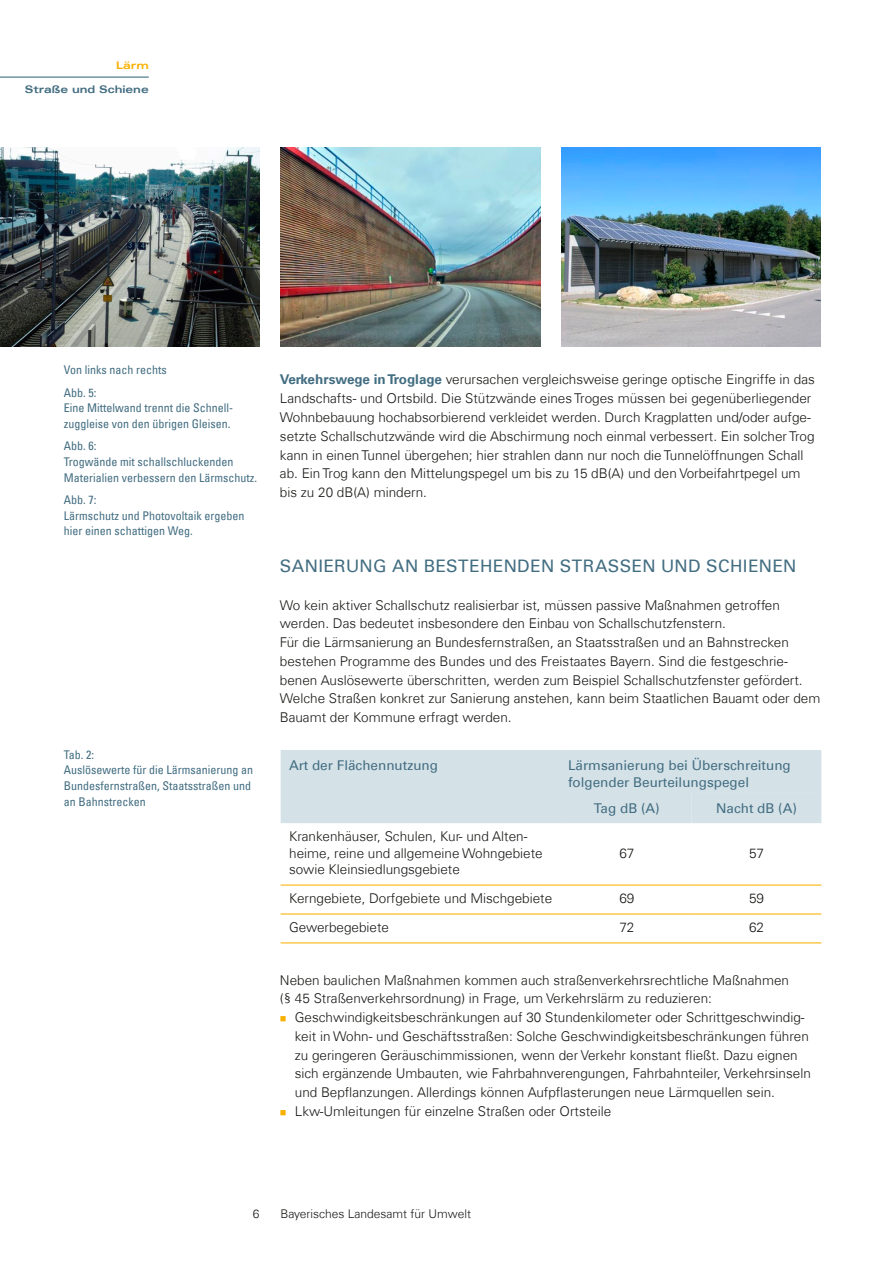
<style>
.page{position:relative;width:893px;height:1263px;background:#fff}
.page>*{position:absolute;margin:0;border:0;box-sizing:border-box;transform-origin:0 0}
.t1{font:17.25px "Univers Com 55 Roman";letter-spacing:.02em;color:#426d81}
.Fließ_Thema{font:300 13.5px/18.8px "Univers Com 45";color:#171715}
.Tabellentext_Thema{font:300 13.5px/16.5px "Univers Com 45";color:#171715}
.Tabellenhead_Thema{font:13.5px/16.5px "Univers Com 55 Roman";color:#426d81}
.Bildunterschrift_Umw{font:condensed 12px/15.8px "Univers Com 57";color:#426d81}
.t2{font:300 12px "Univers Com 45";color:#171715}
.t3{font:10.5px "Univers Com 63 Bold Ext";color:#426d81}
.t4{font:10.5px "Univers Com 63 Bold Ext";color:#f8b000}
.s1{font-family:"Univers Com 65";font-weight:700;color:#426d81}
</style>
<div class="page">
<hr style="left:0;top:77px;width:149px;height:1px;background:#426d81">
<img style="left:0;top:148px;width:259px;height:199px">
<img style="left:281px;top:148px;width:259px;height:199px">
<img style="left:561px;top:148px;width:260px;height:199px">
<div style="left:281px;top:750px;width:540px;height:73px;background:#d4e1e7"></div>
<hr style="left:281px;top:913px;width:281px;height:1px;background:#f8b000">
<hr style="left:562px;top:913px;width:130px;height:1px;background:#f8b000">
<hr style="left:692px;top:913px;width:129px;height:1px;background:#f8b000">
<hr style="left:281px;top:884px;width:281px;height:2px;background:#f8b000">
<hr style="left:562px;top:884px;width:130px;height:2px;background:#f8b000">
<hr style="left:692px;top:884px;width:129px;height:2px;background:#f8b000">
<hr style="left:281px;top:942px;width:281px;height:1px;background:#f8b000">
<hr style="left:562px;top:942px;width:130px;height:1px;background:#f8b000">
<hr style="left:692px;top:942px;width:129px;height:1px;background:#f8b000">
<p class="t4" style="left:116px;top:59px;width:34px">Lärm</p>
<p class="t3" style="left:25px;top:84px;width:125px">Straße und Schiene</p>
<p class="Bildunterschrift_Umw" style="left:64px;top:362px;width:104px">Von links nach rechts</p>
<p class="Bildunterschrift_Umw" style="left:64px;top:384px;width:171px">Abb. 5:<br>Eine Mittelwand trennt die Schnell&shy;zuggleise von den übrigen Gleisen.</p>
<p class="Bildunterschrift_Umw" style="left:64px;top:438px;width:195px">Abb. 6:<br>Trogwände mit schallschluckenden<br>Materialien verbessern den Lärmschutz.</p>
<p class="Bildunterschrift_Umw" style="left:64px;top:491px;width:182px">Abb. 7:<br>Lärmschutz und Photovoltaik ergeben hier einen schattigen Weg.</p>
<p class="Fließ_Thema" style="left:280px;top:370px;width:536px"><span class="s1">Verkehrswege in Troglage</span> verursachen vergleichsweise geringe optische Eingriffe in das Landschafts- und Ortsbild. Die Stützwände eines Troges müssen bei gegenüberliegender Wohnbebauung hochabsorbierend verkleidet werden. Durch Kragplatten und/oder aufge&shy;setzte Schallschutzwände wird die Abschirmung noch einmal verbessert. Ein solcher Trog kann in einen Tunnel übergehen; hier strahlen dann nur noch die Tunnelöffnungen Schall ab. Ein Trog kann den Mittelungspegel um bis zu 15 dB(A) und den Vorbeifahrtpegel um bis zu 20 dB(A) mindern.</p>
<p class="t1" style="left:280px;top:555px;width:518px">SANIERUNG AN BESTEHENDEN STRASSEN UND SCHIENEN</p>
<p class="Fließ_Thema" style="left:280px;top:595px;width:501px">Wo kein aktiver Schallschutz realisierbar ist, müssen passive Maßnahmen getroffen werden. Das bedeutet insbesondere den Einbau von Schallschutzfenstern.</p>
<p class="Fließ_Thema" style="left:280px;top:633px;width:542px">Für die Lärmsanierung an Bundesfernstraßen, an Staatsstraßen und an Bahnstrecken bestehen Programme des Bundes und des Freistaates Bayern. Sind die festgeschrie&shy;benen Auslösewerte überschritten, werden zum Beispiel Schallschutzfenster gefördert.<br>Welche Straßen konkret zur Sanierung anstehen, kann beim Staatlichen Bauamt oder dem Bauamt der Kommune erfragt werden.</p>
<p class="Bildunterschrift_Umw" style="left:64px;top:746px;width:191px">Tab. 2:<br>Auslösewerte für die Lärmsanierung an<br>Bundesfernstraßen, Staatsstraßen und an Bahnstrecken</p>
<p class="Tabellenhead_Thema" style="left:289px;top:757px;width:150px">Art der Flächennutzung</p>
<p class="Tabellenhead_Thema" style="left:568px;top:757px;width:224px">Lärmsanierung bei Überschreitung folgender Beurteilungspegel</p>
<p class="Tabellenhead_Thema" style="left:594px;top:799px;width:67px">Tag dB (A)</p>
<p class="Tabellenhead_Thema" style="left:716px;top:799px;width:82px">Nacht dB (A)</p>
<p class="Tabellentext_Thema" style="left:289px;top:828px;width:255px">Krankenhäuser, Schulen, Kur- und Alten&shy;heime, reine und allgemeine Wohngebiete sowie Kleinsiedlungsgebiete</p>
<p class="Tabellentext_Thema" style="left:619px;top:845px;width:17px">67</p>
<p class="Tabellentext_Thema" style="left:749px;top:845px;width:17px">57</p>
<p class="Tabellentext_Thema" style="left:289px;top:890px;width:265px">Kerngebiete, Dorfgebiete und Mischgebiete</p>
<p class="Tabellentext_Thema" style="left:619px;top:890px;width:17px">69</p>
<p class="Tabellentext_Thema" style="left:749px;top:890px;width:17px">59</p>
<p class="Tabellentext_Thema" style="left:289px;top:919px;width:101px">Gewerbegebiete</p>
<p class="Tabellentext_Thema" style="left:619px;top:919px;width:17px">72</p>
<p class="Tabellentext_Thema" style="left:749px;top:919px;width:17px">62</p>
<p class="Fließ_Thema" style="left:280px;top:970px;width:511px">Neben baulichen Maßnahmen kommen auch straßenverkehrsrechtliche Maßnahmen (§ 45 Straßenverkehrsordnung) in Frage, um Verkehrslärm zu reduzieren:</p>
<p class="Fließ_Thema" style="left:295px;top:1008px;width:518px">Geschwindigkeitsbeschränkungen auf 30 Stundenkilometer oder Schrittgeschwindig&shy;keit in Wohn- und Geschäftsstraßen: Solche Geschwindigkeitsbeschränkungen führen zu geringeren Geräuschimmissionen, wenn der Verkehr konstant fließt. Dazu eignen sich ergänzende Umbauten, wie Fahrbahnverengungen, Fahrbahnteiler, Verkehrsinseln und Bepflanzungen. Allerdings können Aufpflasterungen neue Lärmquellen sein.</p>
<p class="Fließ_Thema" style="left:295px;top:1102px;width:318px">Lkw-Umleitungen für einzelne Straßen oder Ortsteile</p>
<p class="t2" style="left:253px;top:1207px;width:8px">6</p>
<p class="t2" style="left:281px;top:1207px;width:192px">Bayerisches Landesamt für Umwelt</p>
</div>
